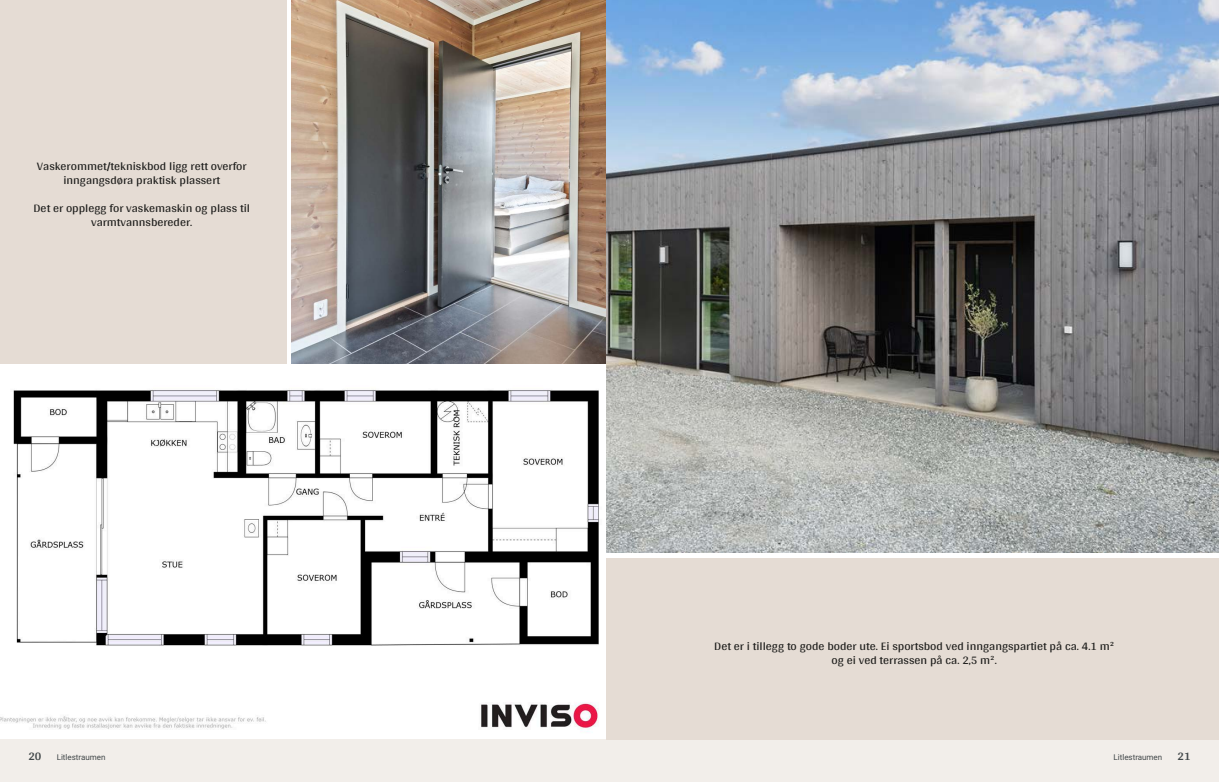
<style>
.page{position:relative;width:1219px;height:782px;background:#fff}
.page>*{position:absolute;margin:0;border:0;box-sizing:border-box;transform-origin:0 0}
.t1{font:12px/14px "Arya";color:#1d1d1b;text-align:center}
.t2{font:700 12px "Arya";color:#414749}
.t3{font:8px "Roboto Vitec";color:#414749}
</style>
<div class="page">
<img style="left:0;top:369px;width:615px;height:370px">
<img style="left:292px;top:0;width:315px;height:363px">
<div style="left:0;top:739px;width:612px;height:42px;background:#f2eeea"></div>
<div style="left:0;top:0;width:286px;height:363px;background:#e5dcd4"></div>
<img style="left:607px;top:0;width:612px;height:552px">
<div style="left:607px;top:739px;width:612px;height:42px;background:#f2eeea"></div>
<div style="left:607px;top:558px;width:612px;height:181px;background:#e5dcd4"></div>
<p class="t1" style="left:37px;top:158px;width:211px">Vaskerommet/tekniskbod ligg rett overfor inngangsdøra praktisk plassert</p>
<p class="t1" style="left:33px;top:200px;width:218px">Det er opplegg for vaskemaskin og plass til varmtvannsbereder.</p>
<p class="t2" style="left:28px;top:749px;width:15px">20</p>
<p class="t3" style="left:57px;top:751px;width:50px">Litlestraumen</p>
<p class="t1" style="left:714px;top:638px;width:402px">Det er i tillegg to gode boder ute. Ei sportsbod ved inngangspartiet på ca. 4.1 m² og ei ved terrassen på ca. 2,5 m².</p>
<p class="t3" style="left:1113px;top:751px;width:50px">Litlestraumen</p>
<p class="t2" style="left:1177px;top:749px;width:15px">21</p>
</div>
